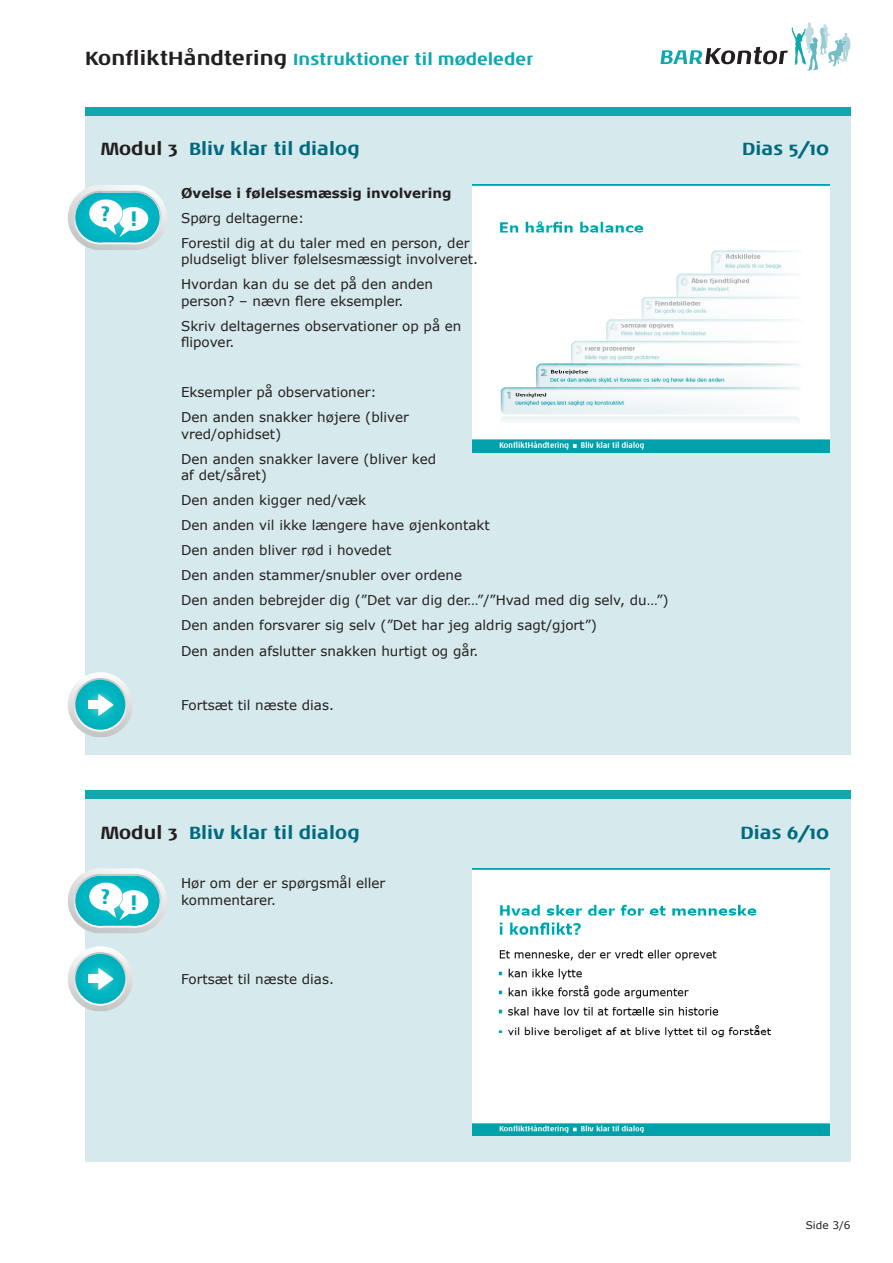
<style>
.page{position:relative;width:893px;height:1263px;background:#fff}
.page>*{position:absolute;margin:0;border:0;box-sizing:border-box;transform-origin:0 0}
.t1{font:700 21.3px "Noa LT Std";color:#00afbe}
.t2{font:700 18px "Noa LT Std";color:#006a7e}
.t3{font:700 16.5px "Noa LT Std";color:#10a7af}
.t4{font:13.5px/16.5px "Verdana";color:#231f20}
.t5{font:700 13.5px "Verdana";color:#231f20}
.Svar{font:10.5px "Verdana";color:#231f20}
.s1{font-size:19.5px;color:#231f20}
.s2{color:#231f20}
</style>
<div class="page">
<div style="left:85px;top:111px;width:765px;height:644px;background:#d6e9ec"></div>
<div style="left:85px;top:794px;width:765px;height:367px;background:#d6e9ec"></div>
<svg style="left:660px;top:22px;width:190px;height:49px"></svg>
<div style="left:85px;top:107px;width:765px;height:9px;background:#10a7af"></div>
<img style="left:473px;top:185px;width:356px;height:267px">
<img style="left:473px;top:868px;width:356px;height:267px">
<svg style="left:68px;top:672px;width:64px;height:65px"></svg>
<div style="left:89px;top:700px;width:15px;height:9px;background:#fff"></div>
<svg style="left:68px;top:185px;width:99px;height:65px"></svg>
<div style="left:85px;top:790px;width:765px;height:9px;background:#10a7af"></div>
<svg style="left:68px;top:946px;width:64px;height:65px"></svg>
<div style="left:89px;top:974px;width:15px;height:9px;background:#fff"></div>
<svg style="left:68px;top:868px;width:99px;height:65px"></svg>
<p class="t3" style="left:85px;top:49px;width:450px"><span class="s1">KonfliktHåndtering</span> Instruktioner til mødeleder</p>
<p class="t2" style="left:100px;top:138px;width:261px"><span class="s2">Modul 3</span> Bliv klar til dialog</p>
<p class="t2" style="left:742px;top:138px;width:88px">Dias 5/10</p>
<h1 class="t1" style="left:100px;top:203px;width:39px">? !</h1>
<p class="t5" style="left:181px;top:184px;width:272px">Øvelse i følelsesmæssig involvering</p>
<p class="t4" style="left:181px;top:210px;width:125px">Spørg deltagerne:</p>
<p class="t4" style="left:181px;top:235px;width:298px">Forestil dig at du taler med en person, der pludseligt bliver følelsesmæssigt involveret.</p>
<p class="t4" style="left:181px;top:276px;width:253px">Hvordan kan du se det på den anden person? – nævn flere eksempler.</p>
<p class="t4" style="left:181px;top:318px;width:282px">Skriv deltagernes observationer op på en flipover.</p>
<p class="t4" style="left:181px;top:384px;width:197px">Eksempler på observationer:</p>
<p class="t4" style="left:181px;top:409px;width:229px">Den anden snakker højere (bliver vred/ophidset)</p>
<p class="t4" style="left:181px;top:451px;width:257px">Den anden snakker lavere (bliver ked af det/såret)</p>
<p class="t4" style="left:181px;top:492px;width:186px">Den anden kigger ned/væk</p>
<p class="t4" style="left:181px;top:517px;width:310px">Den anden vil ikke længere have øjenkontakt</p>
<p class="t4" style="left:181px;top:542px;width:212px">Den anden bliver rød i hovedet</p>
<p class="t4" style="left:181px;top:567px;width:283px">Den anden stammer/snubler over ordene</p>
<p class="t4" style="left:181px;top:592px;width:489px">Den anden bebrejder dig (”Det var dig der…”/”Hvad med dig selv, du…”)</p>
<p class="t4" style="left:181px;top:617px;width:417px">Den anden forsvarer sig selv (”Det har jeg aldrig sagt/gjort”)</p>
<p class="t4" style="left:181px;top:642px;width:299px">Den anden afslutter snakken hurtigt og går.</p>
<p class="t4" style="left:181px;top:697px;width:154px">Fortsæt til næste dias.</p>
<p class="t2" style="left:100px;top:821px;width:261px"><span class="s2">Modul 3</span> Bliv klar til dialog</p>
<p class="t2" style="left:741px;top:821px;width:90px">Dias 6/10</p>
<p class="t4" style="left:181px;top:875px;width:206px">Hør om der er spørgsmål eller</p>
<h1 class="t1" style="left:100px;top:883px;width:12px">?</h1>
<p class="t4" style="left:181px;top:891px;width:96px">kommentarer.</p>
<h1 class="t1" style="left:130px;top:889px;width:9px">!</h1>
<p class="t4" style="left:181px;top:971px;width:154px">Fortsæt til næste dias.</p>
<p class="Svar" style="left:806px;top:1217px;width:46px">Side 3/6</p>
</div>
